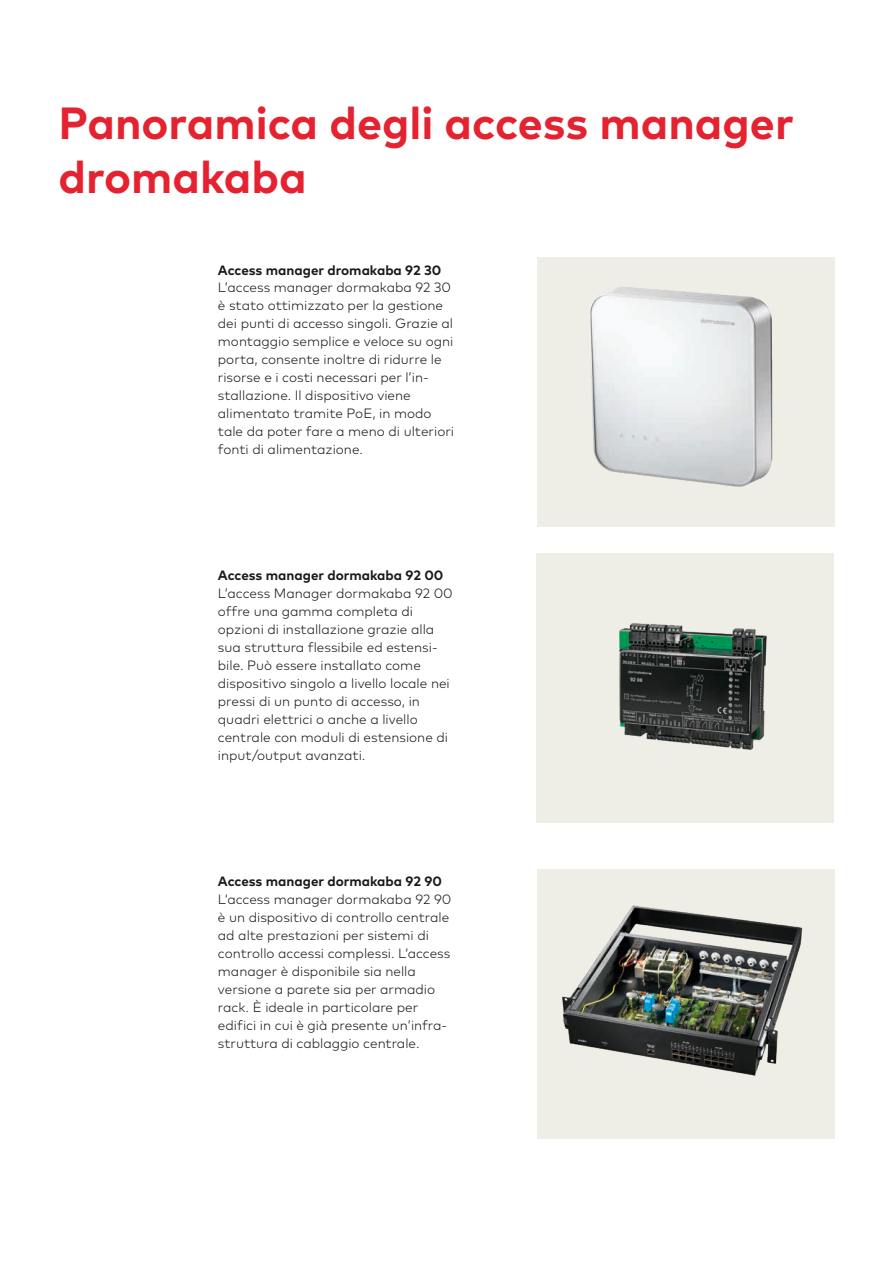
<style>
.page{position:relative;width:893px;height:1263px;background:#fff}
.page>*{position:absolute;margin:0;border:0;box-sizing:border-box;transform-origin:0 0}
.t1{font:700 45px/54px "Mark Pro";color:#e52230}
.t2{font:300 13.5px/18px "Mark Pro";color:#1b1a19}
.t3{font:700 13.5px "Mark Pro";color:#1b1a19}
</style>
<div class="page">
<div style="left:537px;top:257px;width:297px;height:269px;background:#eeede6"></div>
<div style="left:536px;top:553px;width:297px;height:270px;background:#eeede6"></div>
<div style="left:537px;top:869px;width:297px;height:269px;background:#eeede6"></div>
<img style="left:619px;top:623px;width:148px;height:127px">
<img style="left:562px;top:905px;width:241px;height:171px">
<img style="left:589px;top:287px;width:184px;height:200px">
<h1 class="t1" style="left:58px;top:93px;width:737px">Panoramica degli access manager dromakaba</h1>
<p class="t3" style="left:218px;top:259px;width:225px">Access manager dromakaba 92 30</p>
<p class="t2" style="left:218px;top:278px;width:238px">L’access manager dormakaba 92 30 è stato ottimizzato per la gestione dei punti di accesso singoli. Grazie al montaggio semplice e veloce su ogni porta, consente inoltre di ridurre le risorse e i costi necessari per l’in&shy;stallazione. Il dispositivo viene alimentato tramite PoE, in modo tale da poter fare a meno di ulteriori fonti di alimentazione.</p>
<p class="t3" style="left:218px;top:565px;width:227px">Access manager dormakaba 92 00</p>
<p class="t2" style="left:218px;top:584px;width:236px">L’access Manager dormakaba 92 00 offre una gamma completa di opzioni di installazione grazie alla sua struttura flessibile ed estensi&shy;bile. Può essere installato come dispositivo singolo a livello locale nei pressi di un punto di accesso, in quadri elettrici o anche a livello centrale con moduli di estensione di input/output avanzati.</p>
<p class="t3" style="left:218px;top:871px;width:225px">Access manager dormakaba 92 90</p>
<p class="t2" style="left:218px;top:890px;width:235px">L‘access manager dormakaba 92 90 è un dispositivo di controllo centrale ad alte prestazioni per sistemi di controllo accessi complessi. L‘access manager è disponibile sia nella versione a parete sia per armadio rack. È ideale in particolare per edifici in cui è già presente un’infra&shy;struttura di cablaggio centrale.</p>
</div>
